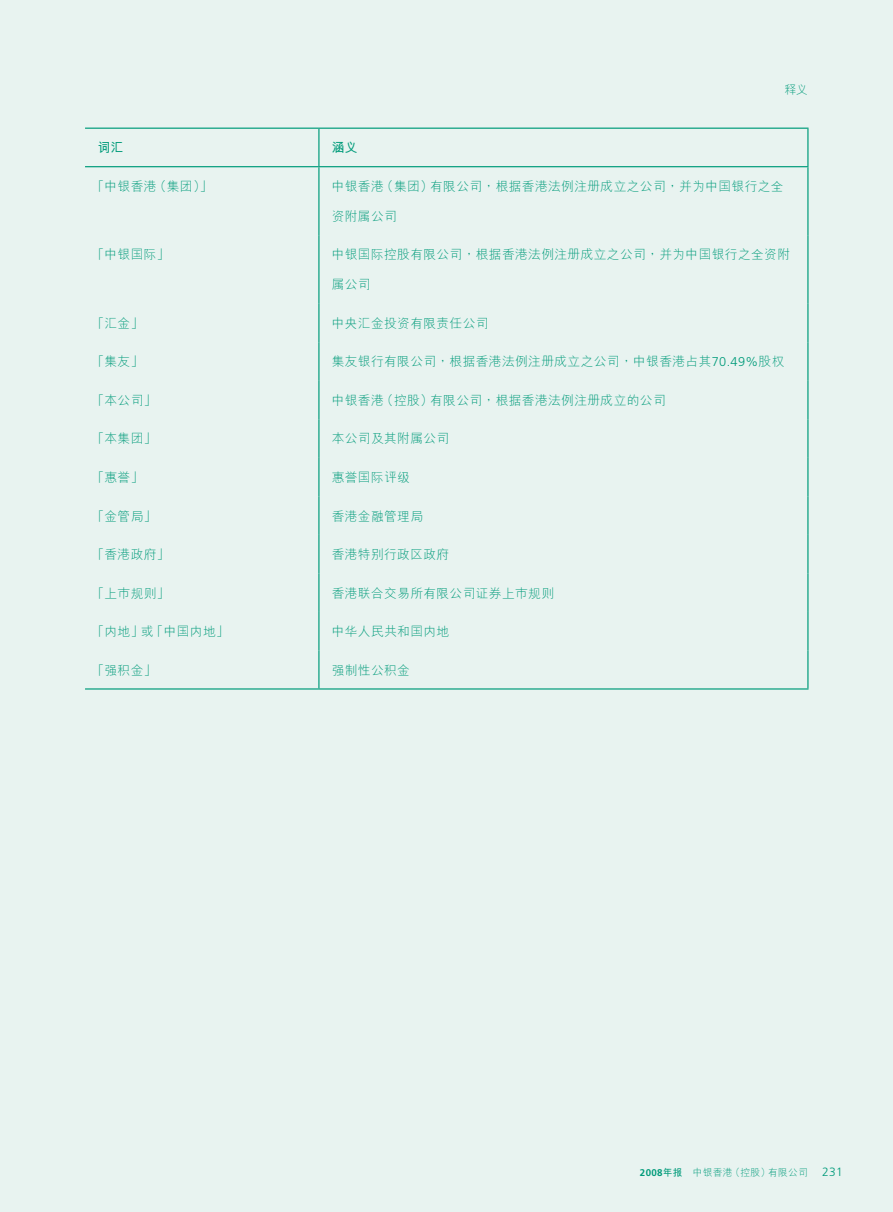
<style>
.page{position:relative;width:893px;height:1212px;background:#e8f3f0}
.page>*{position:absolute;margin:0;border:0;box-sizing:border-box;transform-origin:0 0}
._50_E_Table_Text{font:300 12.75px "M Hei HKS";letter-spacing:.03em;color:#009b7a}
._50_E_Table_Text-2{font:700 12.75px "M Hei HKS";color:#009b7a}
.t1{font:300 12px "Frutiger LT Std";color:#009b7a}
.t2{font:300 12px "M Hei HKS";color:#009b7a}
.t3{font:300 9.75px "M Hei HKS";letter-spacing:.03em;color:#009b7a}
.s1{font-family:"Frutiger LT Std"}
.s2{font-family:"Frutiger LT Std";font-weight:700}
.s3{font-weight:700}
</style>
<div class="page">
<hr style="left:85px;top:166px;width:234px;height:1px;background:#009b7a">
<hr style="left:319px;top:166px;width:489px;height:1px;background:#009b7a">
<hr style="left:318px;top:129px;width:1px;height:37px;background:#009b7a">
<hr style="left:318px;top:167px;width:1px;height:68px;background:#009b7a">
<hr style="left:318px;top:235px;width:1px;height:69px;background:#009b7a">
<hr style="left:318px;top:304px;width:1px;height:38px;background:#009b7a">
<hr style="left:318px;top:342px;width:1px;height:39px;background:#009b7a">
<hr style="left:318px;top:381px;width:1px;height:38px;background:#009b7a">
<hr style="left:318px;top:419px;width:1px;height:39px;background:#009b7a">
<hr style="left:318px;top:458px;width:1px;height:38px;background:#009b7a">
<hr style="left:318px;top:496px;width:1px;height:39px;background:#009b7a">
<hr style="left:318px;top:535px;width:1px;height:38px;background:#009b7a">
<hr style="left:318px;top:573px;width:1px;height:39px;background:#009b7a">
<hr style="left:318px;top:612px;width:1px;height:38px;background:#009b7a">
<hr style="left:318px;top:650px;width:1px;height:38px;background:#009b7a">
<hr style="left:85px;top:128px;width:234px;height:1px;background:#009b7a">
<hr style="left:319px;top:128px;width:489px;height:1px;background:#009b7a">
<hr style="left:807px;top:129px;width:1px;height:37px;background:#009b7a">
<hr style="left:807px;top:167px;width:1px;height:68px;background:#009b7a">
<hr style="left:807px;top:235px;width:1px;height:69px;background:#009b7a">
<hr style="left:807px;top:304px;width:1px;height:38px;background:#009b7a">
<hr style="left:807px;top:342px;width:1px;height:39px;background:#009b7a">
<hr style="left:807px;top:381px;width:1px;height:38px;background:#009b7a">
<hr style="left:807px;top:419px;width:1px;height:39px;background:#009b7a">
<hr style="left:807px;top:458px;width:1px;height:38px;background:#009b7a">
<hr style="left:807px;top:496px;width:1px;height:39px;background:#009b7a">
<hr style="left:807px;top:535px;width:1px;height:38px;background:#009b7a">
<hr style="left:807px;top:573px;width:1px;height:39px;background:#009b7a">
<hr style="left:807px;top:612px;width:1px;height:38px;background:#009b7a">
<hr style="left:807px;top:650px;width:1px;height:38px;background:#009b7a">
<hr style="left:85px;top:688px;width:234px;height:1px;background:#009b7a">
<hr style="left:319px;top:688px;width:489px;height:1px;background:#009b7a">
<p class="t2" style="left:785px;top:82px;width:25px">釋義</p>
<p class="_50_E_Table_Text-2" style="left:98px;top:138px;width:27px">詞彙</p>
<p class="_50_E_Table_Text-2" style="left:332px;top:138px;width:27px">涵義</p>
<p class="_50_E_Table_Text" style="left:91px;top:177px;width:123px">「中銀香港（集團）」</p>
<p class="_50_E_Table_Text" style="left:332px;top:177px;width:454px">中銀香港（集團）有限公司，根據香港法例註冊成立之公司，並為中國銀行之全</p>
<p class="_50_E_Table_Text" style="left:332px;top:207px;width:67px">資附屬公司</p>
<p class="_50_E_Table_Text" style="left:91px;top:246px;width:80px">「中銀國際」</p>
<p class="_50_E_Table_Text" style="left:332px;top:246px;width:460px">中銀國際控股有限公司，根據香港法例註冊成立之公司，並為中國銀行之全資附</p>
<p class="_50_E_Table_Text" style="left:332px;top:276px;width:40px">屬公司</p>
<p class="_50_E_Table_Text" style="left:91px;top:314px;width:54px">「匯金」</p>
<p class="_50_E_Table_Text" style="left:332px;top:314px;width:158px">中央匯金投資有限責任公司</p>
<p class="_50_E_Table_Text" style="left:91px;top:353px;width:54px">「集友」</p>
<p class="_50_E_Table_Text" style="left:332px;top:353px;width:454px">集友銀行有限公司，根據香港法例註冊成立之公司，中銀香港佔其<span class="s1">70.49%</span>股權</p>
<p class="_50_E_Table_Text" style="left:91px;top:391px;width:67px">「本公司」</p>
<p class="_50_E_Table_Text" style="left:332px;top:391px;width:336px">中銀香港（控股）有限公司，根據香港法例註冊成立的公司</p>
<p class="_50_E_Table_Text" style="left:91px;top:430px;width:67px">「本集團」</p>
<p class="_50_E_Table_Text" style="left:332px;top:430px;width:119px">本公司及其附屬公司</p>
<p class="_50_E_Table_Text" style="left:91px;top:468px;width:54px">「惠譽」</p>
<p class="_50_E_Table_Text" style="left:332px;top:468px;width:80px">惠譽國際評級</p>
<p class="_50_E_Table_Text" style="left:91px;top:507px;width:67px">「金管局」</p>
<p class="_50_E_Table_Text" style="left:332px;top:507px;width:93px">香港金融管理局</p>
<p class="_50_E_Table_Text" style="left:91px;top:545px;width:80px">「香港政府」</p>
<p class="_50_E_Table_Text" style="left:332px;top:545px;width:119px">香港特別行政區政府</p>
<p class="_50_E_Table_Text" style="left:91px;top:584px;width:80px">「上巿規則」</p>
<p class="_50_E_Table_Text" style="left:332px;top:584px;width:224px">香港聯合交易所有限公司證券上巿規則</p>
<p class="_50_E_Table_Text" style="left:91px;top:622px;width:139px">「內地」或「中國內地」</p>
<p class="_50_E_Table_Text" style="left:332px;top:622px;width:119px">中華人民共和國內地</p>
<p class="_50_E_Table_Text" style="left:91px;top:661px;width:67px">「強積金」</p>
<p class="_50_E_Table_Text" style="left:332px;top:661px;width:80px">強制性公積金</p>
<p class="t3" style="left:640px;top:1166px;width:169px"><span class="s2">2008</span><span class="s3">年報</span> 中銀香港（控股）有限公司</p>
<p class="t1" style="left:822px;top:1165px;width:22px">231</p>
</div>
